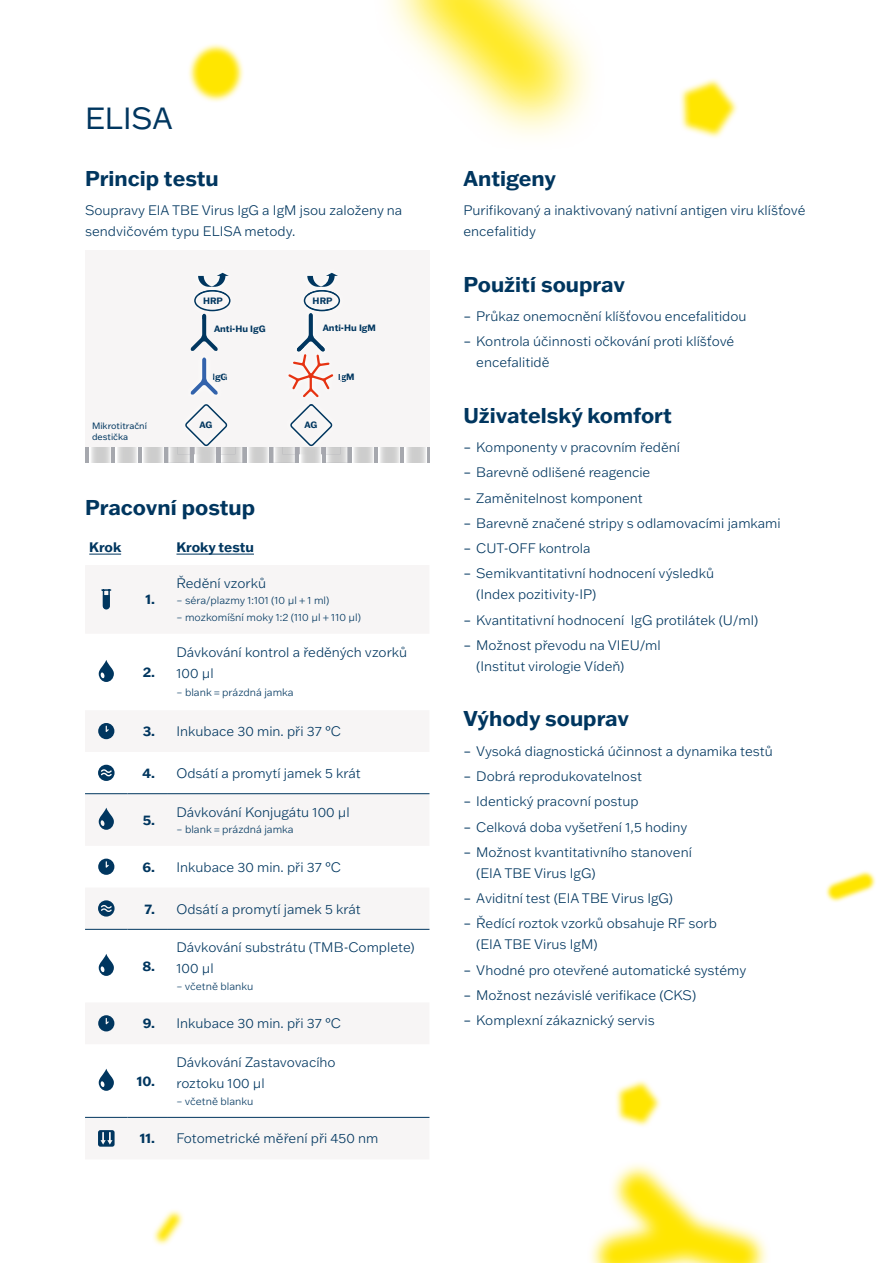
<style>
.page{position:relative;width:893px;height:1263px;background:#fff}
.page>*{position:absolute;margin:0;border:0;box-sizing:border-box;transform-origin:0 0}
.t1{font:30px "Franklin Gothic ATF";color:#00365f}
.t2{font:700 21px "Franklin Gothic ATF";color:#00365f}
.t3{font:300 13.5px/21px "Franklin Gothic ATF";color:#00365f}
.t4{font:700 13.5px "Franklin Gothic ATF";color:#00365f}
.t5{font:300 10.5px "Franklin Gothic ATF";color:#00365f}
.t6{font:700 9px "Franklin Gothic ATF";color:#00365f}
.t7{font:9px/10.8px "Franklin Gothic ATF";color:#00365f}
.s1{color:#003760}
.s2{font-weight:700}
.s3{font-weight:400}
</style>
<div class="page">
<svg style="left:153px;top:1210px;width:31px;height:35px"></svg>
<svg style="left:157px;top:1214px;width:22px;height:27px"></svg>
<svg style="left:188px;top:44px;width:56px;height:58px"></svg>
<svg style="left:193px;top:49px;width:46px;height:47px;background:#ffe818"></svg>
<svg style="left:616px;top:1080px;width:45px;height:47px"></svg>
<svg style="left:621px;top:1084px;width:36px;height:38px"></svg>
<svg style="left:680px;top:79px;width:58px;height:59px"></svg>
<svg style="left:685px;top:83px;width:49px;height:50px;background:#ffed52"></svg>
<svg style="left:388px;top:0;width:203px;height:136px"></svg>
<svg style="left:415px;top:0;width:149px;height:109px"></svg>
<svg style="left:826px;top:871px;width:50px;height:31px"></svg>
<svg style="left:828px;top:873px;width:45px;height:27px"></svg>
<svg style="left:590px;top:1164px;width:178px;height:99px"></svg>
<svg style="left:599px;top:1172px;width:160px;height:91px"></svg>
<div style="left:85px;top:250px;width:344px;height:213px;background:#f7f5f5"></div>
<svg style="left:85px;top:447px;width:344px;height:16px"></svg>
<svg style="left:90px;top:447px;width:21px;height:16px"></svg>
<svg style="left:116px;top:447px;width:21px;height:16px"></svg>
<svg style="left:142px;top:447px;width:21px;height:16px"></svg>
<svg style="left:247px;top:447px;width:22px;height:16px"></svg>
<svg style="left:352px;top:447px;width:22px;height:16px"></svg>
<svg style="left:379px;top:447px;width:21px;height:16px"></svg>
<svg style="left:405px;top:447px;width:21px;height:16px"></svg>
<svg style="left:168px;top:404px;width:74px;height:59px"></svg>
<svg style="left:190px;top:357px;width:28px;height:38px"></svg>
<svg style="left:190px;top:273px;width:40px;height:78px"></svg>
<svg style="left:273px;top:404px;width:74px;height:59px"></svg>
<svg style="left:288px;top:273px;width:53px;height:124px"></svg>
<svg style="left:85px;top:672px;width:344px;height:445px"></svg>
<hr style="left:85px;top:793px;width:43px;height:1px;background:#00365f">
<hr style="left:128px;top:793px;width:40px;height:1px;background:#00365f">
<hr style="left:168px;top:793px;width:261px;height:1px;background:#00365f">
<hr style="left:85px;top:929px;width:43px;height:1px;background:#00365f">
<hr style="left:128px;top:929px;width:40px;height:1px;background:#00365f">
<hr style="left:168px;top:929px;width:261px;height:1px;background:#00365f">
<hr style="left:85px;top:1117px;width:43px;height:1px;background:#00365f">
<hr style="left:128px;top:1117px;width:40px;height:1px;background:#00365f">
<hr style="left:168px;top:1117px;width:261px;height:1px;background:#00365f">
<hr style="left:89px;top:554px;width:32px;height:1px;background:#00365f">
<hr style="left:176px;top:554px;width:78px;height:1px;background:#00365f">
<svg style="left:101px;top:589px;width:11px;height:21px"></svg>
<svg style="left:99px;top:660px;width:15px;height:22px"></svg>
<svg style="left:98px;top:723px;width:16px;height:16px"></svg>
<svg style="left:98px;top:765px;width:17px;height:16px"></svg>
<svg style="left:99px;top:808px;width:15px;height:22px"></svg>
<svg style="left:98px;top:859px;width:16px;height:16px"></svg>
<svg style="left:98px;top:900px;width:17px;height:16px"></svg>
<svg style="left:99px;top:954px;width:15px;height:22px"></svg>
<svg style="left:98px;top:1015px;width:16px;height:16px"></svg>
<svg style="left:99px;top:1069px;width:15px;height:22px"></svg>
<svg style="left:98px;top:1130px;width:17px;height:17px"></svg>
<h1 class="t1" style="left:85px;top:98px;width:89px">ELISA</h1>
<h2 class="t2" style="left:85px;top:164px;width:135px">Princip testu</h2>
<p class="t3" style="left:85px;top:200px;width:319px">Soupravy EIA TBE Virus IgG a IgM jsou založeny na sendvičovém typu ELISA metody.</p>
<p class="t7" style="left:92px;top:420px;width:56px">Mikrotitrační destička</p>
<p class="t6" style="left:203px;top:294px;width:21px">HRP</p>
<p class="t6" style="left:313px;top:294px;width:21px">HRP</p>
<p class="t6" style="left:323px;top:322px;width:55px">Anti-Hu IgM</p>
<p class="t6" style="left:214px;top:323px;width:53px">Anti-Hu IgG</p>
<p class="t6" style="left:212px;top:371px;width:17px">IgG</p>
<p class="t6" style="left:338px;top:371px;width:18px"><span class="s1">I</span>gM</p>
<p class="t6" style="left:199px;top:419px;width:14px">AG</p>
<p class="t6" style="left:305px;top:419px;width:14px">AG</p>
<h2 class="t2" style="left:85px;top:493px;width:172px">Pracovní postup</h2>
<p class="t4" style="left:89px;top:538px;width:34px">Krok</p>
<p class="t4" style="left:176px;top:538px;width:79px">Kroky testu</p>
<p class="t4" style="left:146px;top:590px;width:11px">1.</p>
<p class="t3" style="left:176px;top:572px;width:91px">Ředění vzorků</p>
<p class="t5" style="left:176px;top:594px;width:154px">– séra/plazmy 1:101 (10 μl + 1 ml)</p>
<p class="t5" style="left:176px;top:610px;width:186px">– mozkomíšní moky 1:2 (110 μl + 110 μl)</p>
<p class="t3" style="left:176px;top:641px;width:232px">Dávkování kontrol a ředěných vzorků<br>100 μl</p>
<p class="t5" style="left:176px;top:685px;width:119px">– blank = prázdná jamka</p>
<p class="t3" style="left:143px;top:720px;width:200px"><span class="s2">3.</span> Inkubace 30 min. při 37 °C</p>
<p class="t3" style="left:143px;top:762px;width:220px"><span class="s2">4.</span> Odsátí a promytí jamek 5 krát</p>
<p class="t4" style="left:143px;top:811px;width:14px">5.</p>
<p class="t4" style="left:143px;top:663px;width:14px">2.</p>
<p class="t3" style="left:176px;top:801px;width:175px">Dávkování Konjugátu 100 μl</p>
<p class="t5" style="left:176px;top:822px;width:119px">– blank = prázdná jamka</p>
<p class="t3" style="left:142px;top:856px;width:200px"><span class="s2">6.</span> Inkubace 30 min. při 37 °C</p>
<p class="t3" style="left:145px;top:898px;width:218px"><span class="s2">7.</span> Odsátí a promytí jamek 5 krát</p>
<p class="t3" style="left:176px;top:936px;width:240px">Dávkování substrátu (TMB-Complete)<br>100 μl</p>
<p class="t5" style="left:176px;top:979px;width:78px">– včetně blanku</p>
<p class="t3" style="left:143px;top:1013px;width:200px"><span class="s2">9.</span> Inkubace 30 min. při 37 °C</p>
<p class="t4" style="left:142px;top:957px;width:14px">8.</p>
<p class="t3" style="left:176px;top:1051px;width:161px">Dávkování Zastavovacího roztoku 100 μl</p>
<p class="t5" style="left:176px;top:1094px;width:78px">– včetně blanku</p>
<p class="t3" style="left:140px;top:1128px;width:240px"><span class="s2">11.</span> Fotometrické měření při 450 nm</p>
<p class="t4" style="left:137px;top:1072px;width:20px">10.</p>
<h2 class="t2" style="left:463px;top:164px;width:94px">Antigeny</h2>
<p class="t3" style="left:463px;top:200px;width:343px">Purifikovaný a inaktivovaný nativní antigen viru klíšťové encefalitidy</p>
<h2 class="t2" style="left:463px;top:270px;width:163px">Použití souprav</h2>
<p class="t3" style="left:463px;top:305px;width:285px"><span class="s3">–</span> Průkaz onemocnění klíšťovou encefalitidou</p>
<p class="t3" style="left:476px;top:331px;width:260px;text-indent:-13px"><span class="s3">–</span> Kontrola účinnosti očkování proti klíšťové encefalitidě</p>
<h2 class="t2" style="left:463px;top:401px;width:210px">Uživatelský komfort</h2>
<p class="t3" style="left:463px;top:436px;width:218px"><span class="s3">–</span> Komponenty v pracovním ředění</p>
<p class="t3" style="left:463px;top:462px;width:188px"><span class="s3">–</span> Barevně odlišené reagencie</p>
<p class="t3" style="left:463px;top:487px;width:181px"><span class="s3">–</span> Zaměnitelnost komponent</p>
<p class="t3" style="left:463px;top:512px;width:319px"><span class="s3">–</span> Barevně značené stripy s odlamovacími jamkami</p>
<p class="t3" style="left:463px;top:537px;width:129px"><span class="s3">–</span> CUT-OFF kontrola</p>
<p class="t3" style="left:476px;top:563px;width:239px;text-indent:-13px"><span class="s3">–</span> Semikvantitativní hodnocení výsledků (Index pozitivity-IP)</p>
<p class="t3" style="left:463px;top:609px;width:296px"><span class="s3">–</span> Kvantitativní hodnocení IgG protilátek (U/ml)</p>
<p class="t3" style="left:476px;top:634px;width:186px;text-indent:-13px"><span class="s3">–</span> Možnost převodu na VIEU/ml (Institut virologie Vídeň)</p>
<h2 class="t2" style="left:463px;top:704px;width:167px">Výhody souprav</h2>
<p class="t3" style="left:463px;top:740px;width:311px"><span class="s3">–</span> Vysoká diagnostická účinnost a dynamika testů</p>
<p class="t3" style="left:463px;top:765px;width:180px"><span class="s3">–</span> Dobrá reprodukovatelnost</p>
<p class="t3" style="left:463px;top:790px;width:177px"><span class="s3">–</span> Identický pracovní postup</p>
<p class="t3" style="left:463px;top:816px;width:225px"><span class="s3">–</span> Celková doba vyšetření 1,5 hodiny</p>
<p class="t3" style="left:476px;top:841px;width:217px;text-indent:-13px"><span class="s3">–</span> Možnost kvantitativního stanovení (EIA TBE Virus IgG)</p>
<p class="t3" style="left:463px;top:887px;width:211px"><span class="s3">–</span> Aviditní test (EIA TBE Virus IgG)</p>
<p class="t3" style="left:476px;top:913px;width:242px;text-indent:-13px"><span class="s3">–</span> Ředící roztok vzorků obsahuje RF sorb (EIA TBE Virus IgM)</p>
<p class="t3" style="left:463px;top:959px;width:284px"><span class="s3">–</span> Vhodné pro otevřené automatické systémy</p>
<p class="t3" style="left:463px;top:984px;width:234px"><span class="s3">–</span> Možnost nezávislé verifikace (CKS)</p>
<p class="t3" style="left:463px;top:1009px;width:193px"><span class="s3">–</span> Komplexní zákaznický servis</p>
</div>
